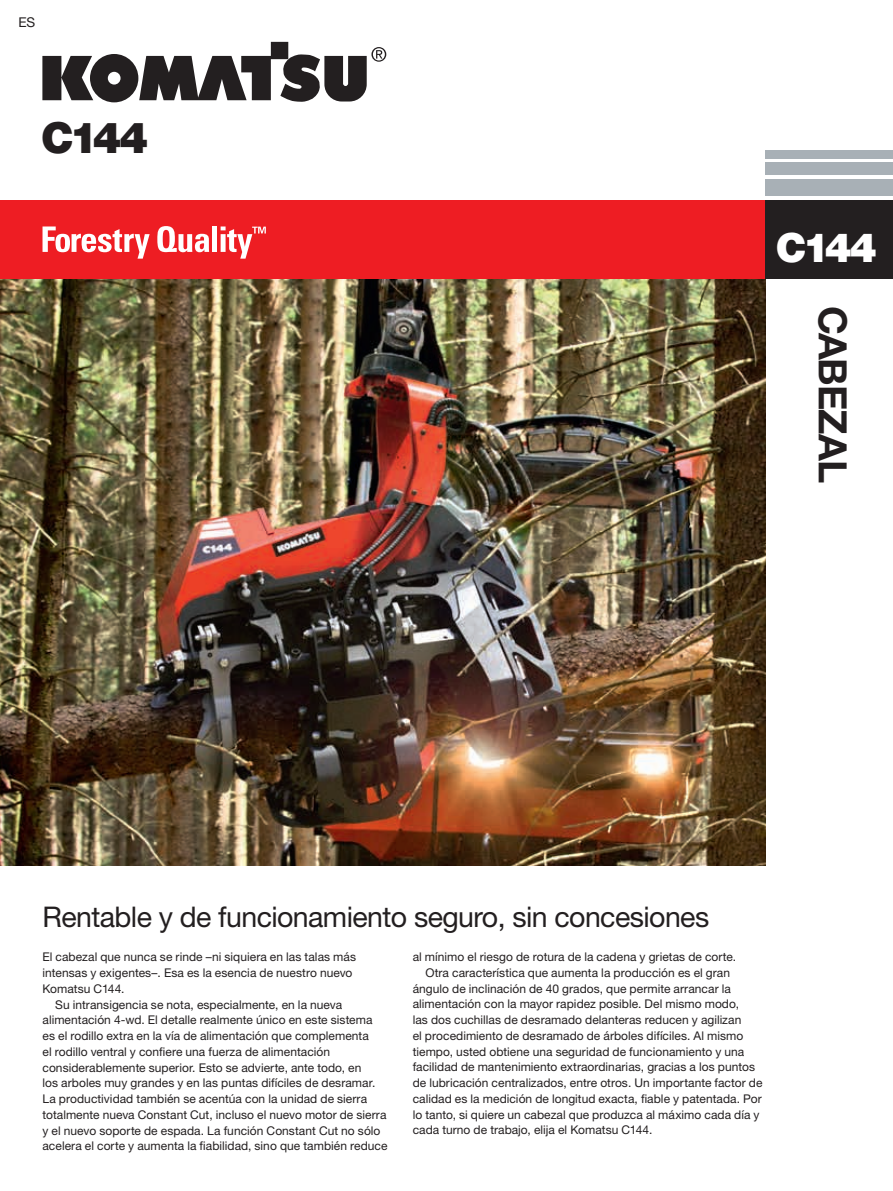
<style>
.page{position:relative;width:893px;height:1191px;background:#fff}
.page>*{position:absolute;margin:0;border:0;box-sizing:border-box;transform-origin:0 0}
.t1{font:900 42.9px "Helvetica Neue LT Std";color:#231f20}
.t2{font:900 40.35px "Helvetica Neue LT Std";color:#fff}
.t3{font:700 39.15px "Helvetica Neue LT Std";letter-spacing:-.03em;color:#231f20}
.t4{font:28.5px "Helvetica Neue LT Std";letter-spacing:-.02em;color:#231f20}
.t5{font:13.5px "Helvetica Neue LT Std";color:#231f20}
.t6{font:12px/15.8px "Helvetica Neue LT Std";letter-spacing:.005em;color:#231f20}
</style>
<div class="page">
<img style="left:0;top:279px;width:765px;height:586px">
<div style="left:0;top:200px;width:766px;height:79px;background:#ee1d23"></div>
<svg style="left:42px;top:42px;width:344px;height:60px"></svg>
<div style="left:765px;top:179px;width:128px;height:17px;background:#a8b0b6"></div>
<div style="left:765px;top:162px;width:128px;height:13px;background:#a8b0b6"></div>
<div style="left:765px;top:150px;width:128px;height:8px;background:#a8b0b6"></div>
<div style="left:765px;top:200px;width:128px;height:79px;background:#231f20"></div>
<svg style="left:43px;top:226px;width:107px;height:33px"></svg>
<svg style="left:157px;top:226px;width:52px;height:26px"></svg>
<div style="left:212px;top:226px;width:5px;height:26px;background:#fff"></div>
<svg style="left:221px;top:226px;width:45px;height:33px"></svg>
<p class="t5" style="left:19px;top:14px;width:18px">ES</p>
<h1 class="t1" style="left:41px;top:112px;width:109px">C144</h1>
<h2 class="t2" style="left:776px;top:224px;width:102px">C144</h2>
<h3 class="t3" style="left:857px;top:306px;width:179px;rotate:90deg">CABEZAL</h3>
<h3 class="t4" style="left:43px;top:899px;width:668px">Rentable y de funcionamiento seguro, sin concesiones</h3>
<p class="t6" style="left:43px;top:949px;width:315px">El cabezal que nunca se rinde –ni siquiera en las talas más intensas y exigentes–. Esa es la esencia de nuestro nuevo<br>Komatsu C144.</p>
<p class="t6" style="left:43px;top:996px;width:347px;text-indent:13px">Su intransigencia se nota, especialmente, en la nueva alimentación 4-wd. El detalle realmente único en este sistema es el rodillo extra en la vía de alimentación que complementa<br>el rodillo ventral y confiere una fuerza de alimentación considerablemente superior. Esto se advierte, ante todo, en<br>los arboles muy grandes y en las puntas difíciles de desramar.<br>La productividad también se acentúa con la unidad de sierra totalmente nueva Constant Cut, incluso el nuevo motor de sierra y el nuevo soporte de espada. La función Constant Cut no sólo acelera el corte y aumenta la fiabilidad, sino que también reduce</p>
<p class="t6" style="left:413px;top:949px;width:325px">al mínimo el riesgo de rotura de la cadena y grietas de corte.</p>
<p class="t6" style="left:425px;top:964px;width:306px">Otra característica que aumenta la producción es el gran</p>
<p class="t6" style="left:413px;top:980px;width:320px">ángulo de inclinación de 40 grados, que permite arrancar la</p>
<p class="t6" style="left:413px;top:996px;width:328px">alimentación con la mayor rapidez posible. Del mismo modo,</p>
<p class="t6" style="left:413px;top:1011px;width:330px">las dos cuchillas de desramado delanteras reducen y agilizan</p>
<p class="t6" style="left:413px;top:1027px;width:332px">el procedimiento de desramado de árboles difíciles. Al mismo</p>
<p class="t6" style="left:413px;top:1043px;width:333px">tiempo, usted obtiene una seguridad de funcionamiento y una</p>
<p class="t6" style="left:413px;top:1059px;width:344px">facilidad de mantenimiento extraordinarias, gracias a los puntos</p>
<p class="t6" style="left:413px;top:1074px;width:351px">de lubricación centralizados, entre otros. Un importante factor de</p>
<p class="t6" style="left:413px;top:1090px;width:351px">calidad es la medición de longitud exacta, fiable y patentada. Por</p>
<p class="t6" style="left:413px;top:1106px;width:348px">lo tanto, si quiere un cabezal que produzca al máximo cada día y</p>
<p class="t6" style="left:413px;top:1122px;width:241px">cada turno de trabajo, elija el Komatsu C144.</p>
</div>
